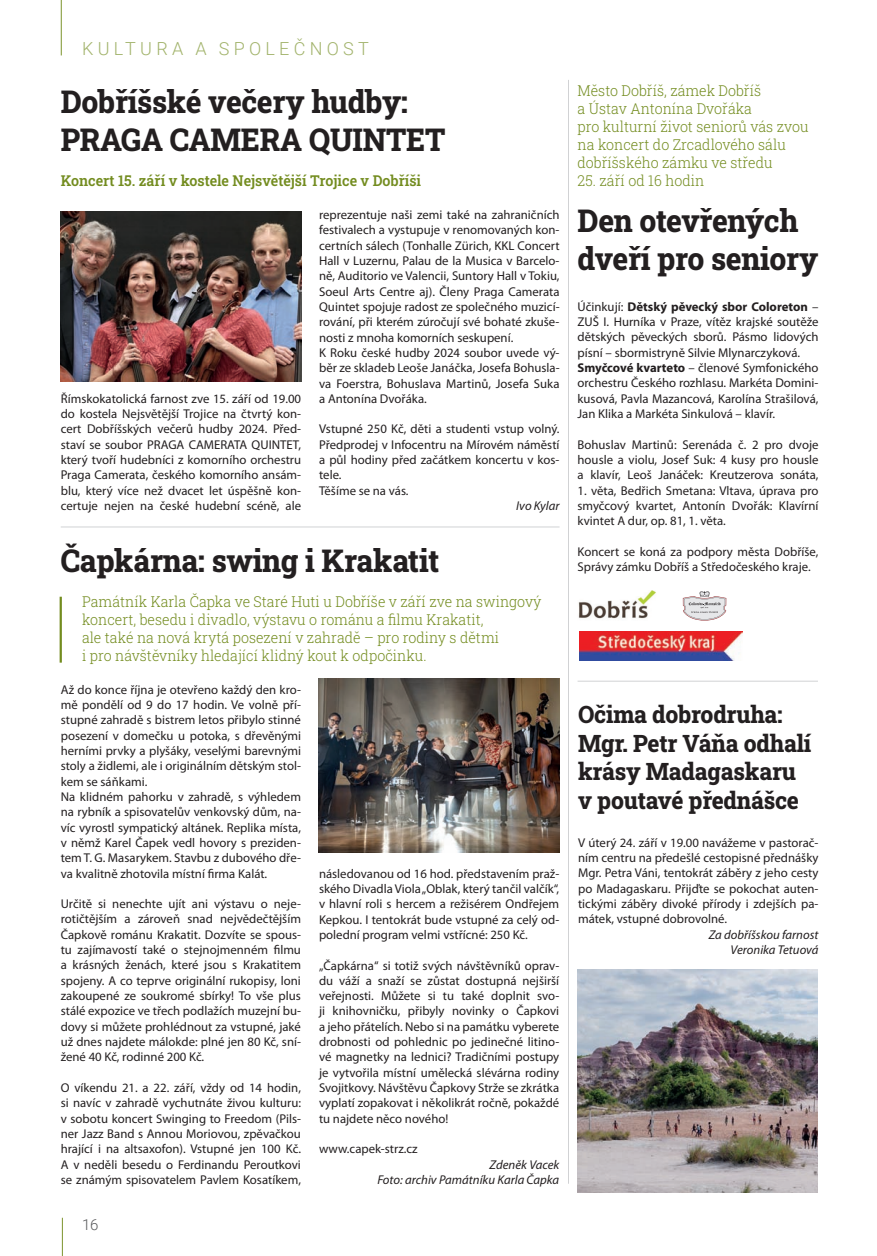
<style>
.page{position:relative;width:877px;height:1256px;background:#fff}
.page>*{position:absolute;margin:0;border:0;box-sizing:border-box;transform-origin:0 0}
.t1{font:800 31.5px/37.8px "Roboto Slab";letter-spacing:-.01em;color:#231f20;scale:.95 1}
.t2{font:800 24px/28.8px "Roboto Slab";letter-spacing:-.01em;color:#231f20;scale:.95 1}
.t3{font:300 18px "Roboto";letter-spacing:.235em;color:#a3b46d}
.t4{font:300 15px/18px "Roboto Slab";color:#738c1f;scale:.95 1}
.t5{font:600 15px "Roboto Slab";color:#738c1f;scale:.95 1}
.t6{font:300 15px "Roboto";color:#57585a}
.t7{font:12.75px/15.3px "Myriad Pro";color:#231f20;text-align:justify}
.t8{font:italic 12.75px/15.3px "Myriad Pro";color:#231f20;text-align:right}
.s1{font-weight:700}
</style>
<div class="page">
<hr style="left:61px;top:0;width:1px;height:55px;background:#8b9f44">
<hr style="left:62px;top:1217px;width:1px;height:38px;background:#8b9f44">
<img style="left:61px;top:211px;width:240px;height:170px">
<img style="left:319px;top:678px;width:240px;height:174px">
<img style="left:577px;top:969px;width:240px;height:223px">
<img style="left:579px;top:631px;width:163px;height:29px">
<img style="left:578px;top:590px;width:78px;height:29px">
<svg style="left:683px;top:591px;width:43px;height:29px"></svg>
<hr style="left:61px;top:526px;width:498px;height:1px;background:#d1d2d4">
<hr style="left:577px;top:680px;width:241px;height:1px;background:#d1d2d4">
<hr style="left:568px;top:80px;width:1px;height:1103px;background:#d1d2d4">
<hr style="left:60px;top:596px;width:2px;height:66px;background:#738c1f">
<h3 class="t3" style="left:82px;top:36px;width:288px">KULTURA A SPOLEČNOST</h3>
<h1 class="t1" style="left:61px;top:82px;width:406px">Dobříšské večery hudby:<br>PRAGA CAMERA QUINTET</h1>
<p class="t5" style="left:61px;top:170px;width:381px">Koncert 15. září v kostele Nejsvětější Trojice v Dobříši</p>
<p class="t7" style="left:61px;top:390px;width:242px">Římskokatolická farnost zve 15. září od 19.00 do kostela Nejsvětější Trojice na čtvrtý kon&shy;cert Dobříšských večerů hudby 2024. Před&shy;staví se soubor PRAGA CAMERATA QUINTET, který tvoří hudebníci z komorního orchestru Praga Camerata, českého komorního ansám&shy;blu, který více než dvacet let úspěšně kon&shy;certuje nejen na české hudební scéně, ale</p>
<p class="t7" style="left:319px;top:207px;width:242px;text-align:left">reprezentuje naši zemi také na zahraničních festivalech a vystupuje v renomovaných kon&shy;certních sálech (Tonhalle Zürich, KKL Concert Hall v Luzernu, Palau de la Musica v Barcelo&shy;ně, Auditorio ve Valencii, Suntory Hall v Tokiu, Soeul Arts Centre aj). Členy Praga Camerata Quintet spojuje radost ze společného muzicí&shy;rování, při kterém zúročují své bohaté zkuše&shy;nosti z mnoha komorních seskupení.<br>K Roku české hudby 2024 soubor uvede vý&shy;běr ze skladeb Leoše Janáčka, Josefa Bohusla&shy;va Foerstra, Bohuslava Martinů, Josefa Suka a Antonína Dvořáka.</p>
<p class="t7" style="left:319px;top:421px;width:242px;text-align:left">Vstupné 250 Kč, děti a studenti vstup volný.<br>Předprodej v Infocentru na Mírovém náměstí a půl hodiny před začátkem koncertu v kos&shy;tele.<br>Těšíme se na vás.</p>
<p class="t8" style="left:516px;top:498px;width:45px">Ivo Kylar</p>
<h1 class="t1" style="left:61px;top:541px;width:400px">Čapkárna: swing i Krakatit</h1>
<p class="t4" style="left:82px;top:592px;width:485px">Památník Karla Čapka ve Staré Huti u Dobříše v září zve na swingový koncert, besedu i divadlo, výstavu o románu a filmu Krakatit,<br>ale také na nová krytá posezení v zahradě – pro rodiny s dětmi<br>i pro návštěvníky hledající klidný kout k odpočinku.</p>
<p class="t7" style="left:61px;top:681px;width:242px;text-align:left">Až do konce října je otevřeno každý den kro&shy;mě pondělí od 9 do 17 hodin. Ve volně pří&shy;stupné zahradě s bistrem letos přibylo stinné posezení v domečku u potoka, s dřevěnými herními prvky a plyšáky, veselými barevnými stoly a židlemi, ale i originálním dětským stol&shy;kem se sáňkami.<br>Na klidném pahorku v zahradě, s výhledem na rybník a spisovatelův venkovský dům, na&shy;víc vyrostl sympatický altánek. Replika místa, v němž Karel Čapek vedl hovory s preziden&shy;tem T. G. Masarykem. Stavbu z dubového dře&shy;va kvalitně zhotovila místní firma Kalát.</p>
<p class="t7" style="left:61px;top:896px;width:242px">Určitě si nenechte ujít ani výstavu o neje&shy;rotičtějším a zároveň snad nejvědečtějším Čapkově románu Krakatit. Dozvíte se spous&shy;tu zajímavostí také o stejnojmenném filmu a krásných ženách, které jsou s Krakatitem spojeny. A co teprve originální rukopisy, loni zakoupené ze soukromé sbírky! To vše plus stálé expozice ve třech podlažích muzejní bu&shy;dovy si můžete prohlédnout za vstupné, jaké už dnes najdete málokde: plné jen 80 Kč, sní&shy;žené 40 Kč, rodinné 200 Kč.</p>
<p class="t7" style="left:61px;top:1079px;width:242px">O víkendu 21. a 22. září, vždy od 14 hodin, si navíc v zahradě vychutnáte živou kulturu: v sobotu koncert Swinging to Freedom (Pils&shy;ner Jazz Band s Annou Moriovou, zpěvačkou hrající i na altsaxofon). Vstupné jen 100 Kč.<br>A v neděli besedu o Ferdinandu Peroutkovi se známým spisovatelem Pavlem Kosatíkem,</p>
<p class="t7" style="left:319px;top:865px;width:242px">následovanou od 16 hod. představením praž&shy;ského Divadla Viola „Oblak, který tančil valčík“, v hlavní roli s hercem a režisérem Ondřejem Kepkou. I tentokrát bude vstupné za celý od&shy;polední program velmi vstřícné: 250 Kč.</p>
<p class="t7" style="left:319px;top:957px;width:242px">„Čapkárna“ si totiž svých návštěvníků oprav&shy;du váží a snaží se zůstat dostupná nejširší veřejnosti. Můžete si tu také doplnit svo&shy;ji knihovničku, přibyly novinky o Čapkovi a jeho přátelích. Nebo si na památku vyberete drobnosti od pohlednic po jedinečné litino&shy;vé magnetky na lednici? Tradičními postupy je vytvořila místní umělecká slévárna rodiny Svojitkovy. Návštěvu Čapkovy Strže se zkrátka vyplatí zopakovat i několikrát ročně, pokaždé tu najdete něco nového!</p>
<p class="t7" style="left:319px;top:1141px;width:100px">www.capek-strz.cz</p>
<p class="t8" style="left:377px;top:1156px;width:183px">Zdeněk Vacek<br>Foto: archiv Památníku Karla Čapka</p>
<p class="t6" style="left:82px;top:1214px;width:18px">16</p>
<p class="t4" style="left:577px;top:81px;width:245px">Město Dobříš, zámek Dobříš<br>a Ústav Antonína Dvořáka<br>pro kulturní život seniorů vás zvou na koncert do Zrcadlového sálu dobříšského zámku ve středu</p>
<p class="t4" style="left:577px;top:171px;width:135px">25. září od 16 hodin</p>
<h1 class="t1" style="left:577px;top:201px;width:255px">Den otevřených dveří pro seniory</h1>
<p class="t7" style="left:577px;top:299px;width:242px;text-align:left">Účinkují: <span class="s1">Dětský pěvecký sbor Coloreton</span> – ZUŠ I. Hurníka v Praze, vítěz krajské soutěže dětských pěveckých sborů. Pásmo lidových písní – sbormistryně Silvie Mlynarczyková.<br><span class="s1">Smyčcové kvarteto</span> – členové Symfonického orchestru Českého rozhlasu. Markéta Domini&shy;kusová, Pavla Mazancová, Karolína Strašilová, Jan Klika a Markéta Sinkulová – klavír.</p>
<p class="t7" style="left:577px;top:436px;width:242px">Bohuslav Martinů: Serenáda č. 2 pro dvoje housle a violu, Josef Suk: 4 kusy pro housle a klavír, Leoš Janáček: Kreutzerova sonáta,</p>
<p class="t7" style="left:577px;top:482px;width:242px">1. věta, Bedřich Smetana: Vltava, úprava pro smyčcový kvartet, Antonín Dvořák: Klavírní kvintet A dur, op. 81, 1. věta.</p>
<p class="t7" style="left:577px;top:544px;width:242px">Koncert se koná za podpory města Dobříše,</p>
<p class="t7" style="left:577px;top:559px;width:235px">Správy zámku Dobříš a Středočeského kraje.</p>
<h2 class="t2" style="left:578px;top:699px;width:247px">Očima dobrodruha:<br>Mgr. Petr Váňa odhalí krásy Madagaskaru v poutavé přednášce</h2>
<p class="t7" style="left:578px;top:834px;width:242px">V úterý 24. září v 19.00 navážeme v pastorač&shy;ním centru na předešlé cestopisné přednášky Mgr. Petra Váni, tentokrát záběry z jeho cesty po Madagaskaru. Přijďte se pokochat auten&shy;tickými záběry divoké přírody i zdejších pa&shy;mátek, vstupné dobrovolné.</p>
<p class="t8" style="left:708px;top:926px;width:111px">Za dobříšskou farnost<br>Veronika Tetuová</p>
</div>
